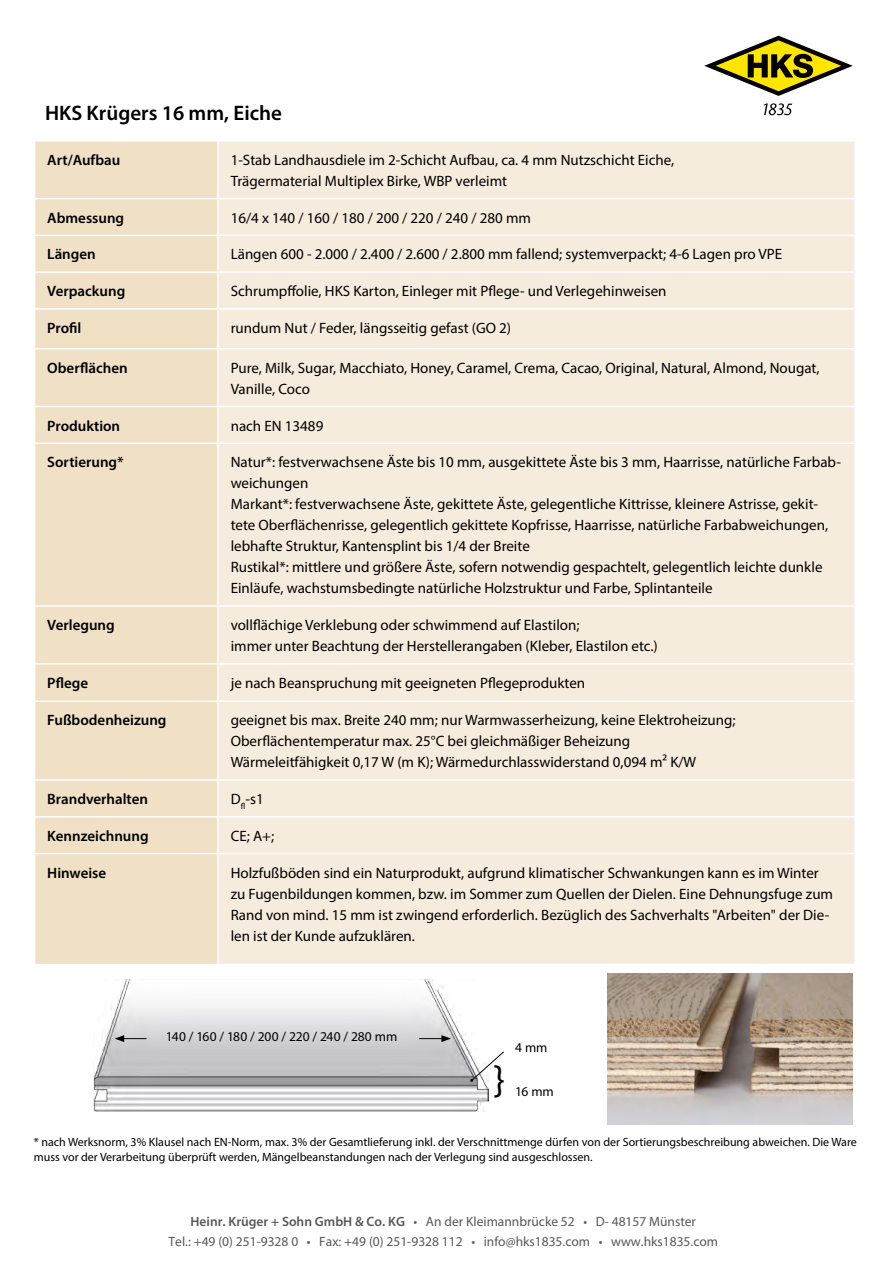
<style>
.page{position:relative;width:893px;height:1263px;background:#fff}
.page>*{position:absolute;margin:0;border:0;box-sizing:border-box;transform-origin:0 0}
.Surface_Headline{font:40.5px "Myriad Pro";color:#000}
.t1{font:600 21px "Myriad Pro";color:#000}
.t2{font:15px/21px "Myriad Pro";color:#000}
.t3{font:600 15px "Myriad Pro";color:#000}
.Grundtext{font:13.5px "Myriad Pro";color:#58585a}
.Surface_Headline-2{font:13.5px "Myriad Pro";color:#000}
.t4{font:12px/14.4px "Myriad Pro";color:#000}
.s1{font-weight:600}
</style>
<div class="page">
<div style="left:35px;top:142px;width:182px;height:822px;background:#efe0c6"></div>
<div style="left:219px;top:142px;width:635px;height:822px;background:#f6ecdd"></div>
<hr style="left:34px;top:198px;width:184px;height:1px;background:#fff">
<hr style="left:218px;top:198px;width:638px;height:1px;background:#fff">
<hr style="left:34px;top:235px;width:184px;height:1px;background:#fff">
<hr style="left:218px;top:235px;width:638px;height:1px;background:#fff">
<hr style="left:34px;top:271px;width:184px;height:2px;background:#fff">
<hr style="left:218px;top:271px;width:638px;height:2px;background:#fff">
<hr style="left:34px;top:308px;width:184px;height:2px;background:#fff">
<hr style="left:218px;top:308px;width:638px;height:2px;background:#fff">
<hr style="left:34px;top:348px;width:184px;height:1px;background:#fff">
<hr style="left:218px;top:348px;width:638px;height:1px;background:#fff">
<hr style="left:34px;top:406px;width:184px;height:1px;background:#fff">
<hr style="left:218px;top:406px;width:638px;height:1px;background:#fff">
<hr style="left:34px;top:442px;width:184px;height:2px;background:#fff">
<hr style="left:218px;top:442px;width:638px;height:2px;background:#fff">
<hr style="left:34px;top:605px;width:184px;height:2px;background:#fff">
<hr style="left:218px;top:605px;width:638px;height:2px;background:#fff">
<hr style="left:34px;top:663px;width:184px;height:1px;background:#fff">
<hr style="left:218px;top:663px;width:638px;height:1px;background:#fff">
<hr style="left:34px;top:700px;width:184px;height:2px;background:#fff">
<hr style="left:218px;top:700px;width:638px;height:2px;background:#fff">
<hr style="left:34px;top:779px;width:184px;height:2px;background:#fff">
<hr style="left:218px;top:779px;width:638px;height:2px;background:#fff">
<hr style="left:34px;top:816px;width:184px;height:1px;background:#fff">
<hr style="left:218px;top:816px;width:638px;height:1px;background:#fff">
<hr style="left:34px;top:853px;width:184px;height:1px;background:#fff">
<hr style="left:218px;top:853px;width:638px;height:1px;background:#fff">
<img style="left:608px;top:974px;width:245px;height:150px">
<svg style="left:704px;top:36px;width:149px;height:60px"></svg>
<svg style="left:764px;top:103px;width:28px;height:12px"></svg>
<img style="left:93px;top:980px;width:395px;height:131px">
<svg style="left:115px;top:1035px;width:31px;height:7px"></svg>
<svg style="left:419px;top:1035px;width:32px;height:7px"></svg>
<svg style="left:470px;top:1051px;width:34px;height:31px"></svg>
<p class="t1" style="left:45px;top:100px;width:239px">HKS Krügers 16 mm, Eiche</p>
<p class="t3" style="left:47px;top:150px;width:75px">Art/Aufbau</p>
<p class="t2" style="left:231px;top:149px;width:445px">1-Stab Landhausdiele im 2-Schicht Aufbau, ca. 4 mm Nutzschicht Eiche,</p>
<p class="t2" style="left:231px;top:170px;width:278px">Trägermaterial Multiplex Birke, WBP verleimt</p>
<p class="t3" style="left:47px;top:208px;width:78px">Abmessung</p>
<p class="t2" style="left:231px;top:207px;width:302px">16/4 x 140 / 160 / 180 / 200 / 220 / 240 / 280 mm</p>
<p class="t3" style="left:47px;top:245px;width:50px">Längen</p>
<p class="t2" style="left:231px;top:244px;width:553px">Längen 600 - 2.000 / 2.400 / 2.600 / 2.800 mm fallend; systemverpackt; 4-6 Lagen pro VPE</p>
<p class="t3" style="left:47px;top:282px;width:79px">Verpackung</p>
<p class="t2" style="left:231px;top:280px;width:437px">Schrumpffolie, HKS Karton, Einleger mit Pflege- und Verlegehinweisen</p>
<p class="t3" style="left:47px;top:318px;width:36px">Profil</p>
<p class="t2" style="left:231px;top:317px;width:282px">rundum Nut / Feder, längsseitig gefast (GO 2)</p>
<p class="t3" style="left:47px;top:358px;width:82px">Oberflächen</p>
<p class="t2" style="left:231px;top:357px;width:590px">Pure, Milk, Sugar, Macchiato, Honey, Caramel, Crema, Cacao, Original, Natural, Almond, Nougat,<br>Vanille, Coco</p>
<p class="t3" style="left:47px;top:416px;width:74px">Produktion</p>
<p class="t2" style="left:231px;top:415px;width:94px">nach EN 13489</p>
<p class="t3" style="left:47px;top:453px;width:78px">Sortierung*</p>
<p class="t2" style="left:231px;top:451px;width:612px">Natur*: festverwachsene Äste bis 10 mm, ausgekittete Äste bis 3 mm, Haarrisse, natürliche Farbab&shy;weichungen</p>
<p class="t2" style="left:231px;top:493px;width:599px">Markant*: festverwachsene Äste, gekittete Äste, gelegentliche Kittrisse, kleinere Astrisse, gekit&shy;tete Oberflächenrisse, gelegentlich gekittete Kopfrisse, Haarrisse, natürliche Farbabweichungen, lebhafte Struktur, Kantensplint bis 1/4 der Breite</p>
<p class="t2" style="left:231px;top:556px;width:593px">Rustikal*: mittlere und größere Äste, sofern notwendig gespachtelt, gelegentlich leichte dunkle<br>Einläufe, wachstumsbedingte natürliche Holzstruktur und Farbe, Splintanteile</p>
<p class="t3" style="left:47px;top:615px;width:69px">Verlegung</p>
<p class="t2" style="left:231px;top:614px;width:350px">vollflächige Verklebung oder schwimmend auf Elastilon;</p>
<p class="t2" style="left:231px;top:635px;width:429px">immer unter Beachtung der Herstellerangaben (Kleber, Elastilon etc.)</p>
<p class="t3" style="left:47px;top:673px;width:42px">Pflege</p>
<p class="t2" style="left:231px;top:672px;width:356px">je nach Beanspruchung mit geeigneten Pflegeprodukten</p>
<p class="t3" style="left:47px;top:711px;width:121px">Fußbodenheizung</p>
<p class="t2" style="left:231px;top:709px;width:506px">geeignet bis max. Breite 240 mm; nur Warmwasserheizung, keine Elektroheizung;</p>
<p class="t2" style="left:231px;top:730px;width:401px">Oberflächentemperatur max. 25°C bei gleichmäßiger Beheizung</p>
<p class="t2" style="left:231px;top:751px;width:467px">Wärmeleitfähigkeit 0,17 W (m K); Wärmedurchlasswiderstand 0,094 m² K/W</p>
<p class="t3" style="left:47px;top:789px;width:102px">Brandverhalten</p>
<p class="t2" style="left:231px;top:788px;width:35px">D<sub>fl</sub>-s1</p>
<p class="t3" style="left:47px;top:826px;width:103px">Kennzeichnung</p>
<p class="t2" style="left:231px;top:825px;width:45px">CE; A+;</p>
<p class="t3" style="left:47px;top:863px;width:60px">Hinweise</p>
<p class="t2" style="left:231px;top:862px;width:604px">Holzfußböden sind ein Naturprodukt, aufgrund klimatischer Schwankungen kann es im Winter zu Fugenbildungen kommen, bzw. im Sommer zum Quellen der Dielen. Eine Dehnungsfuge zum Rand von mind. 15 mm ist zwingend erforderlich. Bezüglich des Sachverhalts "Arbeiten" der Die&shy;len ist der Kunde aufzuklären.</p>
<p class="Surface_Headline-2" style="left:166px;top:1028px;width:233px">140 / 160 / 180 / 200 / 220 / 240 / 280 mm</p>
<p class="Surface_Headline" style="left:493px;top:1055px;width:13px">}</p>
<p class="Surface_Headline-2" style="left:515px;top:1039px;width:34px">4 mm</p>
<p class="Surface_Headline-2" style="left:515px;top:1083px;width:40px">16 mm</p>
<p class="t4" style="left:34px;top:1135px;width:825px">* nach Werksnorm, 3% Klausel nach EN-Norm, max. 3% der Gesamtlieferung inkl. der Verschnittmenge dürfen von der Sortierungsbeschreibung abweichen. Die Ware muss vor der Verarbeitung überprüft werden, Mängelbeanstandungen nach der Verlegung sind ausgeschlossen.</p>
<p class="Grundtext" style="left:191px;top:1213px;width:507px"><span class="s1">Heinr. Krüger + Sohn GmbH &amp; Co. KG</span> • An der Kleimannbrücke 52 • D- 48157 Münster</p>
<p class="Grundtext" style="left:169px;top:1233px;width:551px">Tel.: +49 (0) 251-9328 0 • Fax: +49 (0) 251-9328 112 • info@hks1835.com • www.hks1835.com</p>
</div>
